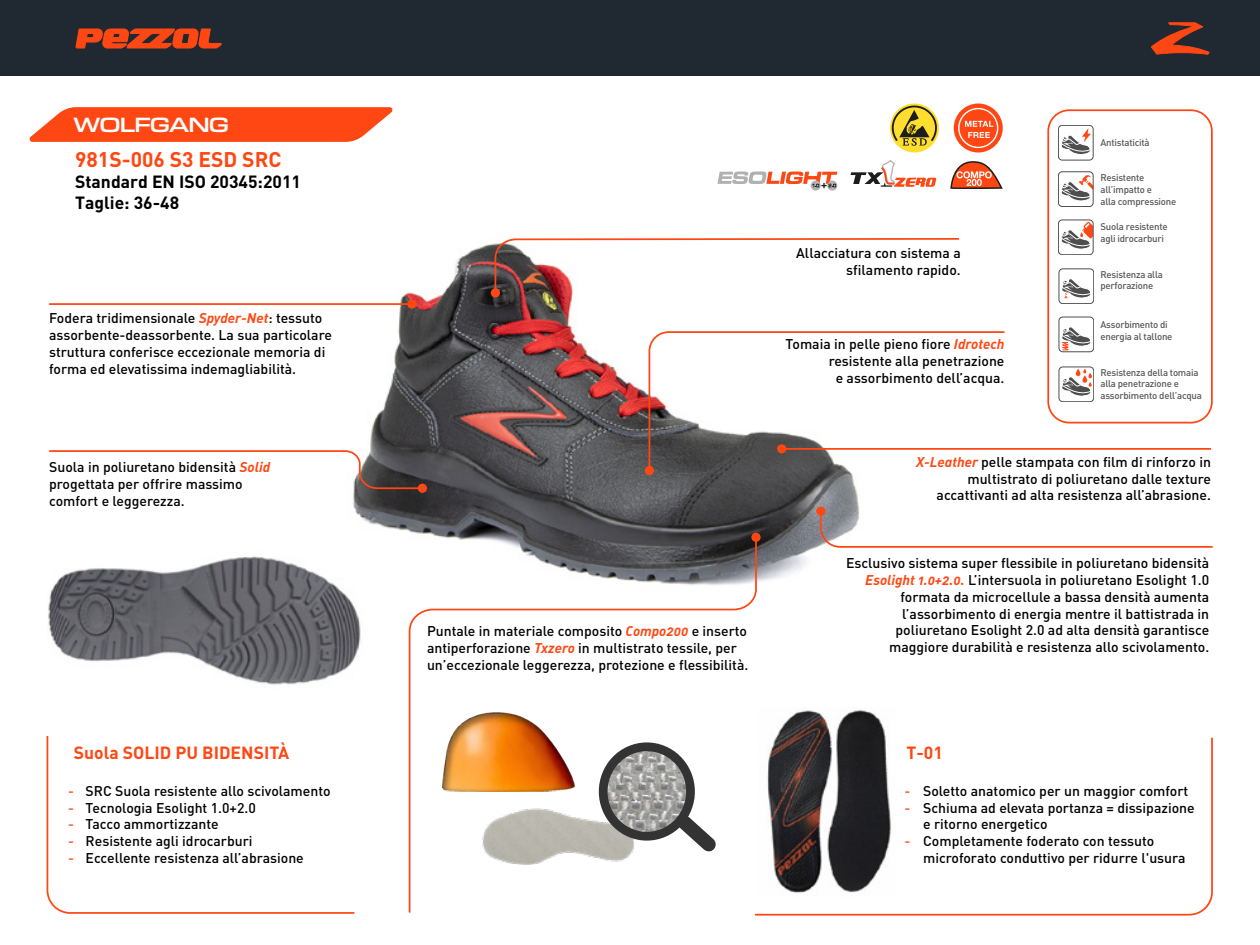
<style>
.page{position:relative;width:1260px;height:945px;background:#fff}
.page>*{position:absolute;margin:0;border:0;box-sizing:border-box;transform-origin:0 0}
.t1{font:700 21px "DIN";color:#ff4713}
.t2{font:600 expanded 21px "Eurostile Next LT Pro";letter-spacing:-.04em;color:#fff}
.t3{font:700 17.5px/21px "DIN";color:#000}
.t4{font:700 17.5px "DIN";color:#ff4713}
.t5{font:500 14px/16.8px "DIN";color:#000}
.t6{font:500 14px/16.8px "DIN";color:#ff4713;text-align:justify}
.t7{font:500 9.62px/11.5px "DIN";letter-spacing:-.025em;color:#575756}
.s1{font-family:"DIN Bold Italic Alt";font-weight:400;color:#ff4713}
</style>
<div class="page">
<img style="left:317px;top:75px;width:581px;height:507px">
<div style="left:0;top:0;width:1260px;height:75px;background:#202932"></div>
<svg style="left:754px;top:737px;width:459px;height:179px"></svg>
<svg style="left:46px;top:735px;width:309px;height:179px"></svg>
<svg style="left:29px;top:107px;width:364px;height:35px;background:#ff592a"></svg>
<svg style="left:76px;top:29px;width:145px;height:19px"></svg>
<svg style="left:1152px;top:23px;width:57px;height:31px"></svg>
<hr style="left:49px;top:303px;width:363px;height:2px;background:#ff4713">
<svg style="left:407px;top:299px;width:10px;height:10px"></svg>
<svg style="left:49px;top:449px;width:375px;height:41px"></svg>
<div style="left:418px;top:484px;width:9px;height:9px;background:#ff4713;border-radius:50%"></div>
<svg style="left:408px;top:535px;width:350px;height:379px"></svg>
<div style="left:751px;top:533px;width:10px;height:9px;background:#ff4713;border-radius:50%"></div>
<svg style="left:494px;top:237px;width:465px;height:58px"></svg>
<div style="left:491px;top:288px;width:9px;height:10px;background:#ff4713;border-radius:50%"></div>
<svg style="left:648px;top:330px;width:357px;height:142px"></svg>
<div style="left:645px;top:466px;width:9px;height:9px;background:#ff4713;border-radius:50%"></div>
<hr style="left:781px;top:448px;width:430px;height:2px;background:#ff4713">
<div style="left:777px;top:444px;width:9px;height:9px;background:#ff4713;border-radius:50%"></div>
<svg style="left:819px;top:509px;width:394px;height:40px"></svg>
<div style="left:816px;top:507px;width:9px;height:9px;background:#ff4713;border-radius:50%"></div>
<div style="left:1047px;top:109px;width:166px;height:315px;border:2px solid #ff4713;border-radius:21px"></div>
<div style="left:1059px;top:269px;width:35px;height:35px;border:1px solid #4e4e4f;border-radius:4px"></div>
<svg style="left:1062px;top:278px;width:29px;height:21px"></svg>
<svg style="left:1061px;top:175px;width:30px;height:26px"></svg>
<div style="left:1058px;top:172px;width:35px;height:35px;border:1px solid #4e4e4f;border-radius:4px"></div>
<div style="left:1059px;top:317px;width:35px;height:35px;border:1px solid #4e4e4f;border-radius:4px"></div>
<svg style="left:1061px;top:327px;width:31px;height:24px"></svg>
<div style="left:1058px;top:220px;width:35px;height:35px;border:1px solid #4e4e4f;border-radius:4px"></div>
<svg style="left:1061px;top:222px;width:32px;height:28px"></svg>
<div style="left:1059px;top:367px;width:35px;height:35px;border:1px solid #4e4e4f;border-radius:4px"></div>
<svg style="left:1062px;top:369px;width:32px;height:28px"></svg>
<div style="left:1058px;top:125px;width:35px;height:35px;border:1px solid #4e4e4f;border-radius:4px"></div>
<svg style="left:1061px;top:128px;width:30px;height:27px"></svg>
<img style="left:759px;top:710px;width:137px;height:186px">
<img style="left:433px;top:711px;width:152px;height:81px">
<img style="left:48px;top:548px;width:316px;height:137px">
<svg style="left:850px;top:159px;width:86px;height:51px"></svg>
<svg style="left:950px;top:161px;width:53px;height:28px"></svg>
<svg style="left:954px;top:104px;width:49px;height:49px"></svg>
<svg style="left:958px;top:108px;width:40px;height:40px;background:#ff724b"></svg>
<svg style="left:890px;top:104px;width:49px;height:49px"></svg>
<svg style="left:892px;top:106px;width:45px;height:40px;background:#bca73a"></svg>
<svg style="left:811px;top:181px;width:10px;height:10px"></svg>
<svg style="left:827px;top:181px;width:10px;height:10px"></svg>
<svg style="left:717px;top:172px;width:120px;height:16px"></svg>
<h1 class="t2" style="left:74px;top:113px;width:157px">WOLFGANG</h1>
<h1 class="t1" style="left:75px;top:146px;width:208px">981S-006 S3 ESD SRC</h1>
<p class="t3" style="left:75px;top:171px;width:227px">Standard EN ISO 20345:2011<br>Taglie: 36-48</p>
<p class="t5" style="left:49px;top:309px;width:284px">Fodera tridimensionale <span class="s1">Spyder-Net</span>: tessuto assorbente-deassorbente. La sua particolare struttura conferisce eccezionale memoria di forma ed elevatissima indemagliabilità.</p>
<p class="t5" style="left:49px;top:458px;width:222px">Suola in poliuretano bidensità <span class="s1">Solid </span>progettata per offrire massimo comfort e leggerezza.</p>
<p class="t4" style="left:74px;top:741px;width:217px">Suola SOLID PU BIDENSITÀ</p>
<p class="t6" style="left:68px;top:782px;width:7px">- - - - -</p>
<p class="t5" style="left:86px;top:782px;width:247px">SRC Suola resistente allo scivolamento<br>Tecnologia Esolight 1.0+2.0<br>Tacco ammortizzante<br>Resistente agli idrocarburi<br>Eccellente resistenza all’abrasione</p>
<p class="t5" style="left:427px;top:623px;width:323px">Puntale in materiale composito <span class="s1">Compo200</span> e inserto antiperforazione <span class="s1">Txzero</span> in multistrato tessile, per un’eccezionale leggerezza, protezione e flessibilità.</p>
<p class="t5" style="left:796px;top:244px;width:166px;text-align:right">Allacciatura con sistema a sfilamento rapido.</p>
<p class="t5" style="left:786px;top:335px;width:220px;text-align:right">Tomaia in pelle pieno fiore <span class="s1">Idrotech </span>resistente alla penetrazione<br>e assorbimento dell’acqua.</p>
<p class="t7" style="left:1100px;top:136px;width:51px">Antistaticità</p>
<p class="t7" style="left:1100px;top:172px;width:77px">Resistente all’impatto e<br>alla compressione</p>
<p class="t7" style="left:1100px;top:221px;width:69px">Suola resistente agli idrocarburi</p>
<p class="t7" style="left:1100px;top:268px;width:64px">Resistenza alla perforazione</p>
<p class="t7" style="left:1100px;top:319px;width:73px">Assorbimento di energia al tallone</p>
<p class="t7" style="left:1100px;top:366px;width:103px">Resistenza della tomaia alla penetrazione e assorbimento dell’acqua</p>
<p class="t5" style="left:916px;top:453px;width:296px;text-align:right"><span class="s1">X-Leather</span> pelle stampata con film di rinforzo in multistrato di poliuretano dalle texture accattivanti ad alta resistenza all’abrasione.</p>
<p class="t5" style="left:846px;top:554px;width:365px;text-align:right">Esclusivo sistema super flessibile in poliuretano bidensità <span class="s1">Esolight 1.0+2.0.</span> L’intersuola in poliuretano Esolight 1.0 formata da microcellule a bassa densità aumenta l’assorbimento di energia mentre il battistrada in poliuretano Esolight 2.0 ad alta densità garantisce maggiore durabilità e resistenza allo scivolamento.</p>
<p class="t4" style="left:906px;top:741px;width:38px">T-01</p>
<p class="t6" style="left:905px;top:782px;width:7px">- -</p>
<p class="t6" style="left:905px;top:832px;width:7px">-</p>
<p class="t5" style="left:923px;top:782px;width:273px">Soletto anatomico per un maggior comfort Schiuma ad elevata portanza = dissipazione e ritorno energetico<br>Completamente foderato con tessuto microforato conduttivo per ridurre l'usura</p>
</div>
